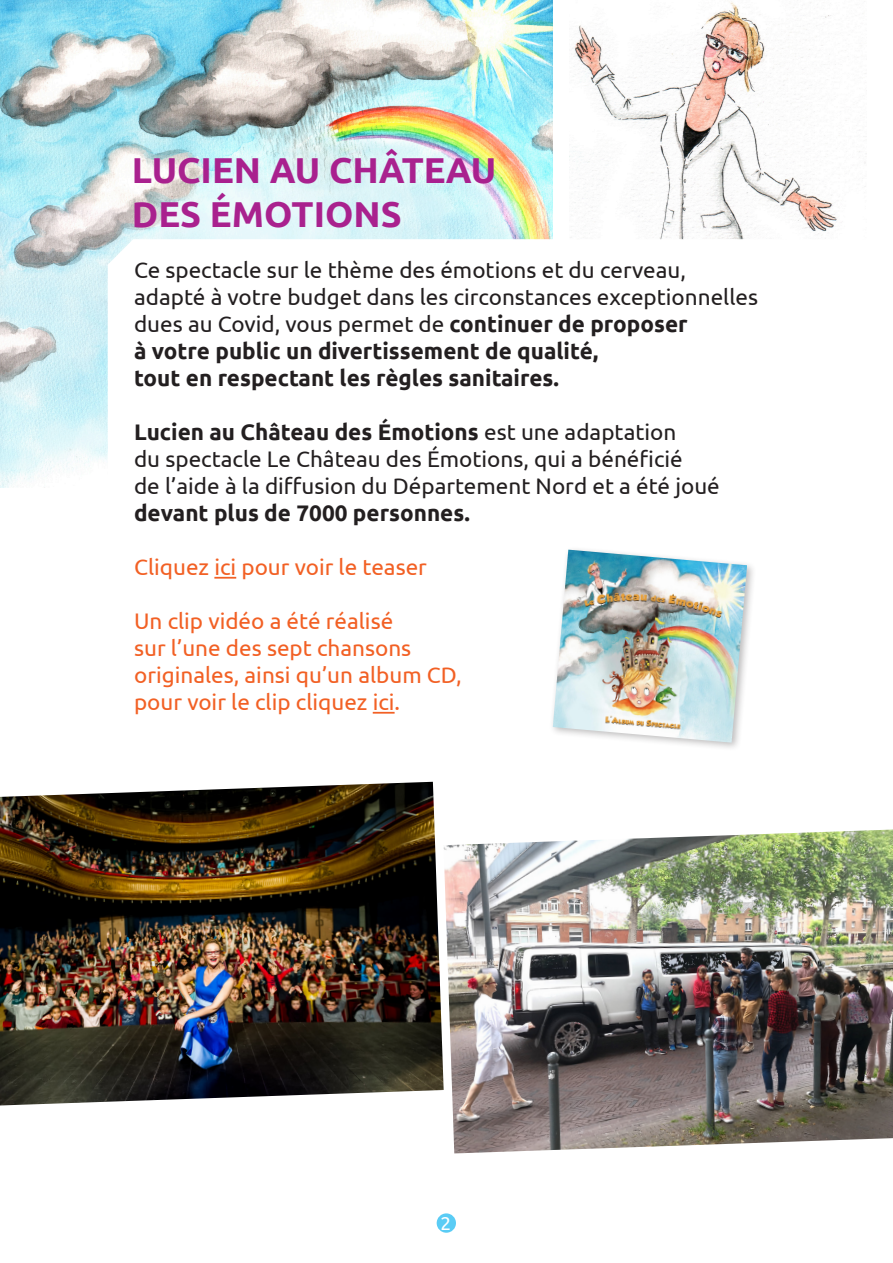
<style>
.page{position:relative;width:893px;height:1263px;background:#fff}
.page>*{position:absolute;margin:0;border:0;box-sizing:border-box;transform-origin:0 0}
.t1{font:700 36px/43.5px "Ubuntu";color:#a9218e}
.t2{font:22.5px/27px "Ubuntu";color:#231f20}
.t3{font:22.5px/27px "Ubuntu";color:#f26024}
.t4{font:700 22.5px/27px "Ubuntu";color:#231f20}
.t5{font:18.9px "Ubuntu";color:#fff}
.s1{font-weight:700}
</style>
<div class="page">
<img style="left:0;top:0;width:553px;height:487px">
<img style="left:569px;top:1px;width:297px;height:238px">
<svg style="left:108px;top:239px;width:635px;height:340px"></svg>
<div style="left:437px;top:1213px;width:19px;height:20px;background:#5accf5;border-radius:50%"></div>
<div style="left:548px;top:545px;width:208px;height:207px;background:#231f20;opacity:.3"></div>
<img style="left:553px;top:550px;width:194px;height:193px">
<hr style="left:214px;top:577px;width:22px;height:2px;background:#f26024">
<hr style="left:373px;top:712px;width:22px;height:2px;background:#f26024">
<img style="left:0;top:782px;width:443px;height:323px">
<img style="left:443px;top:829px;width:450px;height:324px">
<p class="t1" style="left:132px;top:148px;width:366px">LUCIEN AU CHÂTEAU<br>DES ÉMOTIONS</p>
<p class="t2" style="left:134px;top:256px;width:553px">Ce spectacle sur le thème des émotions et du cerveau,</p>
<p class="t2" style="left:134px;top:283px;width:626px">adapté à votre budget dans les circonstances exceptionnelles dues au Covid, vous permet de <span class="s1">continuer de proposer</span></p>
<p class="t4" style="left:134px;top:337px;width:466px">à votre public un divertissement de qualité, tout en respectant les règles sanitaires.</p>
<p class="t2" style="left:134px;top:418px;width:550px"><span class="s1">Lucien au Château des Émotions</span> est une adaptation du spectacle Le Château des Émotions, qui a bénéficié</p>
<p class="t2" style="left:134px;top:472px;width:587px">de l’aide à la diffusion du Département Nord et a été joué <span class="s1">devant plus de 7000 personnes.</span></p>
<p class="t3" style="left:134px;top:553px;width:294px">Cliquez ici pour voir le teaser</p>
<p class="t3" style="left:134px;top:607px;width:329px">Un clip vidéo a été réalisé<br>sur l’une des sept chansons originales, ainsi qu’un album CD, pour voir le clip cliquez ici.</p>
<p class="t5" style="left:440px;top:1212px;width:12px">2</p>
</div>
